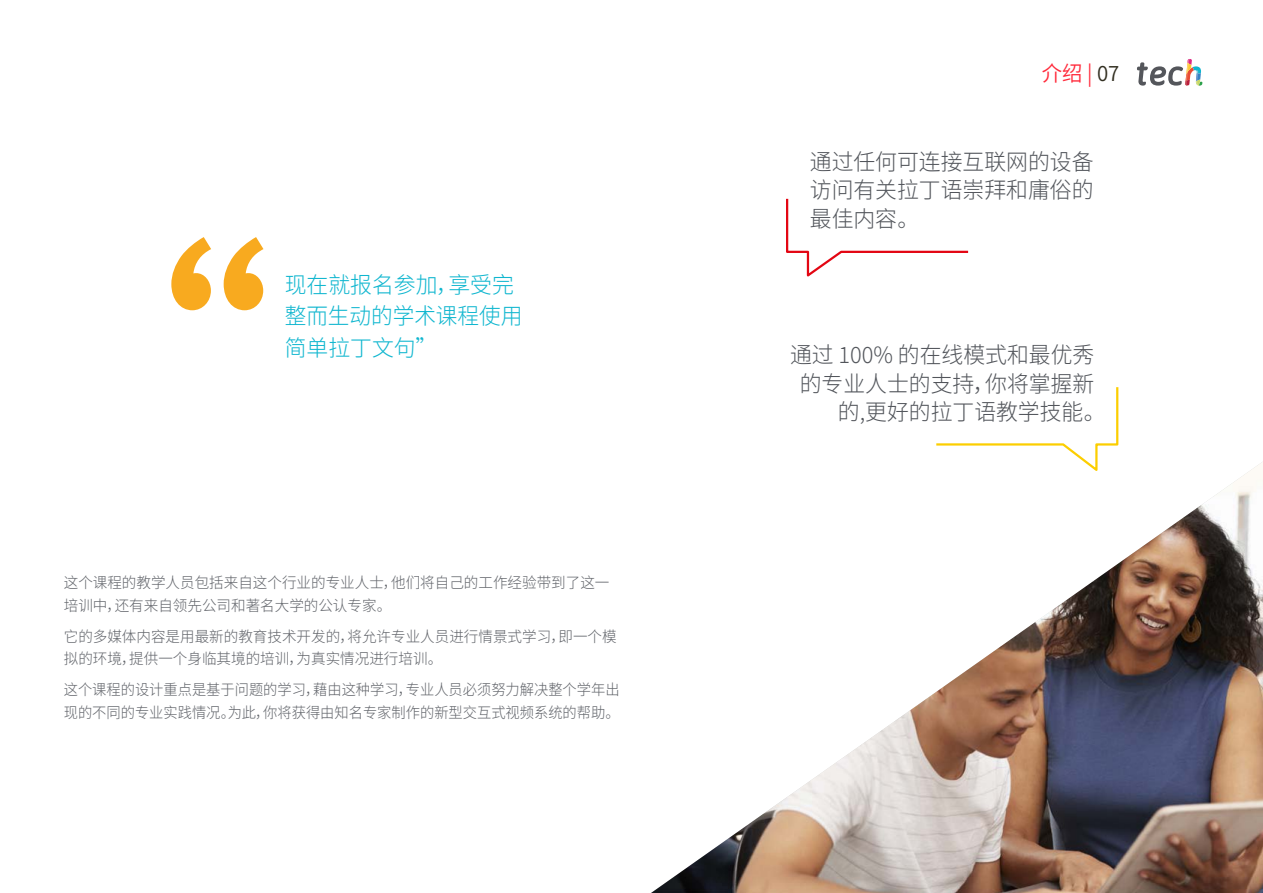
<style>
.page{position:relative;width:1263px;height:893px;background:#fff}
.page>*{position:absolute;margin:0;border:0;box-sizing:border-box;transform-origin:0 0}
.t1{font:300 22.5px/28.5px "Source Han Sans CN";color:#52555b;text-align:justify}
.t2{font:300 22.5px/31.5px "Source Han Sans CN";color:#0fb6cf}
.t3{font:21px "Source Han Sans CN";color:#ff293a}
.t4{font:300 15px/22.5px "Source Han Sans CN";color:#61646a}
.t5{font:300 15px/22.5px "Source Han Sans CN";color:#61646a;scale:.95 1}
.s1{color:#312e20}
</style>
<div class="page">
<img style="left:651px;top:462px;width:612px;height:431px">
<svg style="left:934px;top:387px;width:185px;height:87px"></svg>
<svg style="left:786px;top:198px;width:183px;height:79px"></svg>
<svg style="left:171px;top:237px;width:92px;height:73px"></svg>
<svg style="left:1137px;top:59px;width:65px;height:27px"></svg>
<h1 class="t2" style="left:285px;top:269px;width:239px">现在就报名参加，享受完整而生动的学术课程使用简单拉丁文句”</h1>
<p class="t4" style="left:64px;top:572px;width:547px">这个课程的教学人员包括来自这个行业的专业人士，他们将自己的工作经验带到了这一培训中，还有来自领先公司和著名大学的公认专家。</p>
<p class="t4" style="left:64px;top:625px;width:554px">它的多媒体内容是用最新的教育技术开发的，将允许专业人员进行情景式学习，即一个模拟的环境，提供一个身临其境的培训，为真实情况进行培训。</p>
<p class="t5" style="left:64px;top:679px;width:587px">这个课程的设计重点是基于问题的学习，藉由这种学习，专业人员必须努力解决整个学年出现的不同的专业实践情况。为此，你将获得由知名专家制作的新型交互式视频系统的帮助。</p>
<h2 class="t3" style="left:1042px;top:61px;width:79px">介绍 | <span class="s1">07</span></h2>
<h1 class="t1" style="left:810px;top:148px;width:285px">通过任何可连接互联网的设备访问有关拉丁语崇拜和庸俗的最佳内容。</h1>
<h1 class="t1" style="left:790px;top:341px;width:306px">通过 100% 的在线模式和最优秀</h1>
<h1 class="t1" style="left:800px;top:370px;width:296px">的专业人士的支持，你将掌握新</h1>
<h1 class="t1" style="left:838px;top:398px;width:269px">的,更好的拉丁语教学技能。</h1>
</div>
